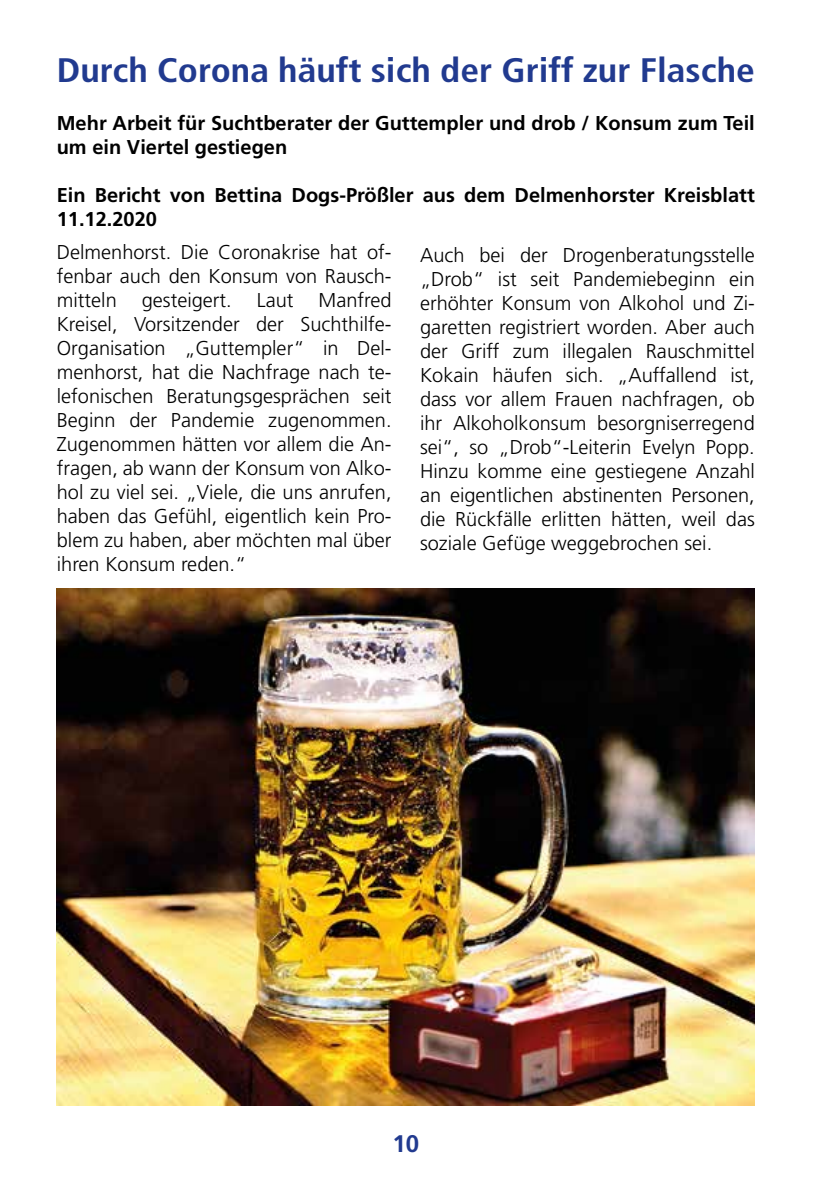
<style>
.page{position:relative;width:840px;height:1191px;background:#fff}
.page>*{position:absolute;margin:0;border:0;box-sizing:border-box;transform-origin:0 0}
.t1{font:700 condensed 34px "Frutiger LT Std";color:#213a8f;scale:1.1 1}
.t2{font:700 24px "Frutiger LT Std";color:#213a8f}
.t3{font:300 20px/24px "Frutiger LT Std";color:#000;text-align:justify}
.t4{font:700 20px/24px "Frutiger LT Std";color:#000}
</style>
<div class="page">
<img style="left:57px;top:589px;width:697px;height:517px">
<h1 class="t1" style="left:57px;top:50px;width:635px">Durch Corona häuft sich der Griff zur Flasche</h1>
<p class="t4" style="left:57px;top:111px;width:699px">Mehr Arbeit für Suchtberater der Guttempler und drob / Konsum zum Teil um ein Viertel gestiegen</p>
<p class="t4" style="left:57px;top:183px;width:699px">Ein Bericht von Bettina Dogs-Prößler aus dem Delmenhorster Kreisblatt<br>11.12.2020</p>
<p class="t3" style="left:57px;top:240px;width:336px">Delmenhorst. Die Coronakrise hat of&shy;fenbar auch den Konsum von Rausch&shy;mitteln gesteigert. Laut Manfred Kreisel, Vorsitzender der Suchthilfe-Organisation „Guttempler“ in Del&shy;menhorst, hat die Nachfrage nach te&shy;lefonischen Beratungsgesprächen seit Beginn der Pandemie zugenommen.<br>Zugenommen hätten vor allem die An&shy;fragen, ab wann der Konsum von Alko&shy;hol zu viel sei. „Viele, die uns anrufen, haben das Gefühl, eigentlich kein Pro&shy;blem zu haben, aber möchten mal über ihren Konsum reden.“</p>
<p class="t3" style="left:420px;top:243px;width:336px">Auch bei der Drogenberatungsstelle „Drob“ ist seit Pandemiebeginn ein erhöhter Konsum von Alkohol und Zi&shy;garetten registriert worden. Aber auch der Griff zum illegalen Rauschmittel Kokain häufen sich. „Auffallend ist, dass vor allem Frauen nachfragen, ob ihr Alkoholkonsum besorgniserregend sei“, so „Drob“-Leiterin Evelyn Popp.<br>Hinzu komme eine gestiegene Anzahl an eigentlichen abstinenten Personen, die Rückfälle erlitten hätten, weil das soziale Gefüge weggebrochen sei.</p>
<p class="t2" style="left:392px;top:1129px;width:28px">10</p>
</div>
